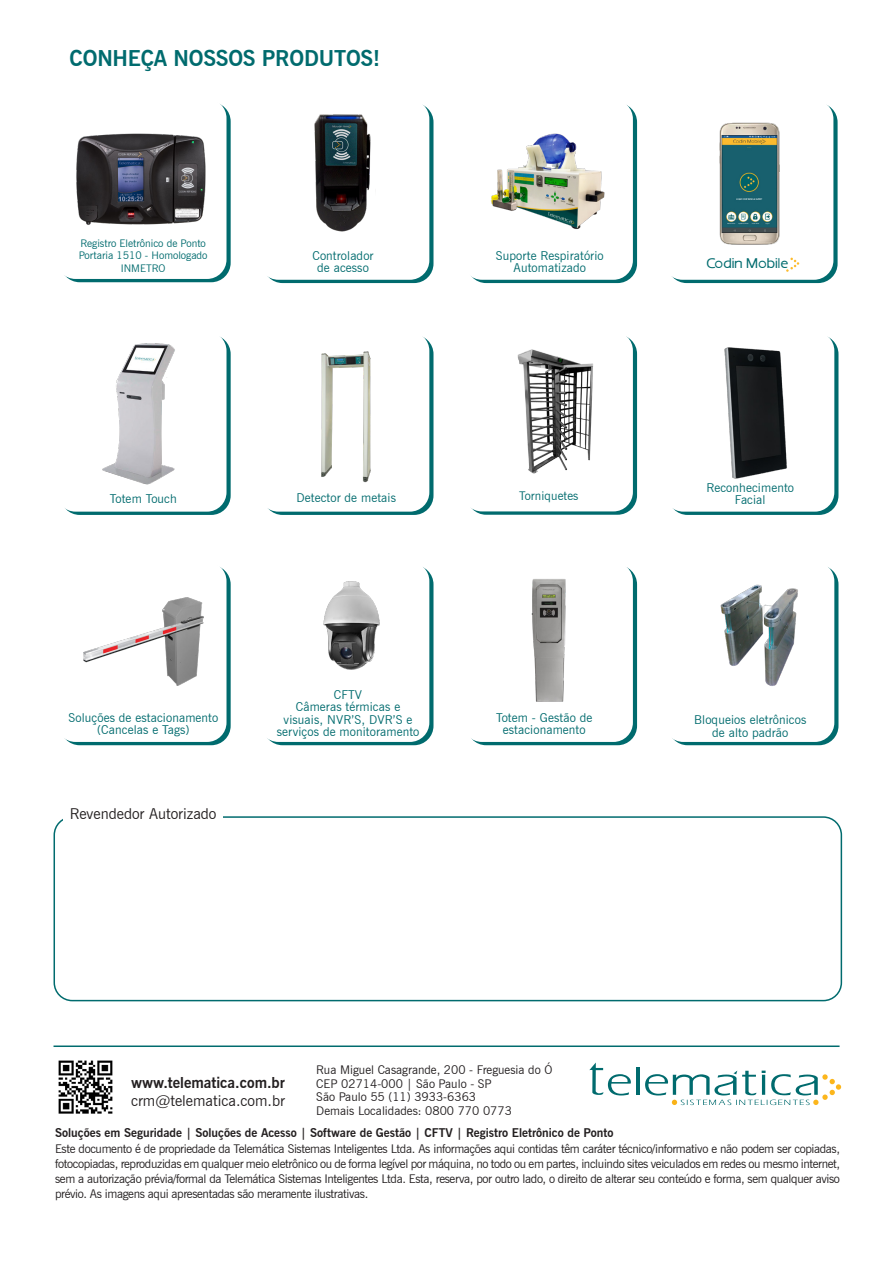
<style>
.page{position:relative;width:893px;height:1263px;background:#fff}
.page>*{position:absolute;margin:0;border:0;box-sizing:border-box;transform-origin:0 0}
.Título_lista_-_branco{font:700 21.75px "News Gothic BT";letter-spacing:-.01em;color:#006b6e}
.t1{font:15px "News Gothic BT";color:#231f20}
.t2{font:700 15px "News Gothic BT";color:#231f20}
.t3{font:13.35px "Eros Bold SWFTE";color:#006b6e}
.t4{font:12.3px/12.3px "News Gothic BT";letter-spacing:.01em;color:#006b6e;text-align:center}
.t5{font:12px/15px "News Gothic BT";color:#231f20;text-align:justify}
.t6{font:700 12px "News Gothic BT";color:#231f20}
.t7{font:12px "News Gothic BT";letter-spacing:.01em;color:#006b6e}
.t8{font:10.5px/12.3px "News Gothic BT";color:#006b6e;text-align:center}
</style>
<div class="page">
<hr style="left:636px;top:1068px;width:3px;height:27px;background:#006b6e">
<svg style="left:589px;top:1062px;width:42px;height:33px"></svg>
<svg style="left:645px;top:1070px;width:196px;height:35px"></svg>
<img style="left:58px;top:1060px;width:55px;height:54px">
<hr style="left:54px;top:1045px;width:785px;height:2px;background:#006b6e">
<div style="left:54px;top:816px;width:788px;height:185px;border:2px solid #006b6e;border-radius:18px"></div>
<div style="left:63px;top:808px;width:160px;height:17px;background:#fff"></div>
<svg style="left:263px;top:565px;width:170px;height:180px"></svg>
<div style="left:259px;top:562px;width:170px;height:180px;background:#fff;border-radius:19px"></div>
<img style="left:323px;top:581px;width:57px;height:89px">
<svg style="left:60px;top:102px;width:171px;height:180px"></svg>
<div style="left:56px;top:99px;width:170px;height:180px;background:#fff;border-radius:19px"></div>
<svg style="left:263px;top:335px;width:170px;height:180px"></svg>
<div style="left:259px;top:331px;width:170px;height:181px;background:#fff;border-radius:19px"></div>
<img style="left:321px;top:351px;width:50px;height:132px">
<svg style="left:60px;top:335px;width:171px;height:180px"></svg>
<div style="left:56px;top:331px;width:170px;height:181px;background:#fff;border-radius:19px"></div>
<img style="left:102px;top:343px;width:73px;height:142px">
<svg style="left:263px;top:103px;width:170px;height:180px"></svg>
<div style="left:259px;top:100px;width:170px;height:180px;background:#fff;border-radius:19px"></div>
<img style="left:314px;top:114px;width:57px;height:118px">
<div style="left:467px;top:565px;width:170px;height:180px;background:#006b6e;border-radius:19px"></div>
<div style="left:462px;top:562px;width:171px;height:180px;background:#fff;border-radius:19px"></div>
<img style="left:531px;top:579px;width:35px;height:123px">
<svg style="left:667px;top:103px;width:171px;height:180px"></svg>
<div style="left:663px;top:100px;width:170px;height:180px;background:#fff;border-radius:19px"></div>
<svg style="left:668px;top:335px;width:170px;height:180px"></svg>
<div style="left:664px;top:331px;width:170px;height:181px;background:#fff;border-radius:19px"></div>
<svg style="left:668px;top:565px;width:170px;height:180px"></svg>
<div style="left:664px;top:562px;width:170px;height:180px;background:#fff;border-radius:19px"></div>
<img style="left:720px;top:584px;width:78px;height:102px">
<svg style="left:60px;top:565px;width:171px;height:180px"></svg>
<div style="left:56px;top:562px;width:170px;height:180px;background:#fff;border-radius:19px"></div>
<img style="left:83px;top:597px;width:121px;height:89px">
<svg style="left:467px;top:334px;width:170px;height:181px"></svg>
<div style="left:462px;top:331px;width:171px;height:180px;background:#fff;border-radius:19px"></div>
<img style="left:517px;top:349px;width:76px;height:125px">
<div style="left:467px;top:103px;width:170px;height:180px;background:#006b6e;border-radius:19px"></div>
<div style="left:462px;top:100px;width:171px;height:180px;background:#fff;border-radius:19px"></div>
<img style="left:491px;top:133px;width:114px;height:96px">
<svg style="left:786px;top:258px;width:13px;height:14px"></svg>
<img style="left:719px;top:122px;width:61px;height:123px">
<img style="left:76px;top:133px;width:130px;height:92px">
<img style="left:724px;top:347px;width:63px;height:132px">
<p class="Título_lista_-_branco" style="left:70px;top:45px;width:312px">CONHEÇA NOSSOS PRODUTOS!</p>
<p class="t8" style="left:81px;top:237px;width:127px">Registro Eletrônico de Ponto</p>
<p class="t8" style="left:79px;top:249px;width:130px">Portaria 1510 - Homologado<br>INMETRO</p>
<p class="t4" style="left:312px;top:249px;width:63px">Controlador</p>
<p class="t4" style="left:317px;top:262px;width:53px">de acesso</p>
<p class="t4" style="left:496px;top:249px;width:109px">Suporte Respiratório</p>
<p class="t4" style="left:514px;top:262px;width:74px">Automatizado</p>
<p class="t3" style="left:707px;top:256px;width:83px">Codin Mobile</p>
<p class="t4" style="left:110px;top:492px;width:68px">Totem Touch</p>
<p class="t4" style="left:296px;top:491px;width:101px">Detector de metais</p>
<p class="t4" style="left:68px;top:711px;width:151px">Soluções de estacionamento (Cancelas e Tags)</p>
<p class="t1" style="left:70px;top:805px;width:148px">Revendedor Autorizado</p>
<p class="t4" style="left:334px;top:688px;width:30px">CFTV</p>
<p class="t4" style="left:277px;top:701px;width:144px">Câmeras térmicas e visuais, NVR’S, DVR’S e serviços de monitoramento</p>
<p class="t7" style="left:519px;top:488px;width:61px">Torniquetes</p>
<p class="t4" style="left:496px;top:711px;width:98px">Totem - Gestão de</p>
<p class="t4" style="left:503px;top:724px;width:84px">estacionamento</p>
<p class="t4" style="left:706px;top:481px;width:89px">Reconhecimento</p>
<p class="t4" style="left:735px;top:493px;width:32px">Facial</p>
<p class="t4" style="left:694px;top:714px;width:114px">Bloqueios eletrônicos</p>
<p class="t4" style="left:712px;top:726px;width:78px">de alto padrão</p>
<p class="t2" style="left:131px;top:1073px;width:155px">www.telematica.com.br</p>
<p class="t1" style="left:131px;top:1091px;width:155px">crm@telematica.com.br</p>
<p class="t5" style="left:316px;top:1062px;width:238px">Rua Miguel Casagrande, 200 - Freguesia do Ó</p>
<p class="t5" style="left:316px;top:1076px;width:177px">CEP 02714-000 | São Paulo - SP</p>
<p class="t5" style="left:316px;top:1089px;width:161px">São Paulo 55 (11) 3933-6363</p>
<p class="t5" style="left:316px;top:1103px;width:197px">Demais Localidades: 0800 770 0773</p>
<p class="t6" style="left:55px;top:1125px;width:560px">Soluções em Seguridade | Soluções de Acesso | Software de Gestão | CFTV | Registro Eletrônico de Ponto</p>
<p class="t5" style="left:55px;top:1141px;width:786px">Este documento é de propriedade da Telemática Sistemas Inteligentes Ltda. As informações aqui contidas têm caráter técnico/informativo e não podem ser copiadas, fotocopiadas, reproduzidas em qualquer meio eletrônico ou de forma legível por máquina, no todo ou em partes, incluindo sites veiculados em redes ou mesmo internet, sem a autorização prévia/formal da Telemática Sistemas Inteligentes Ltda. Esta, reserva, por outro lado, o direito de alterar seu conteúdo e forma, sem qualquer aviso prévio. As imagens aqui apresentadas são meramente ilustrativas.</p>
</div>
